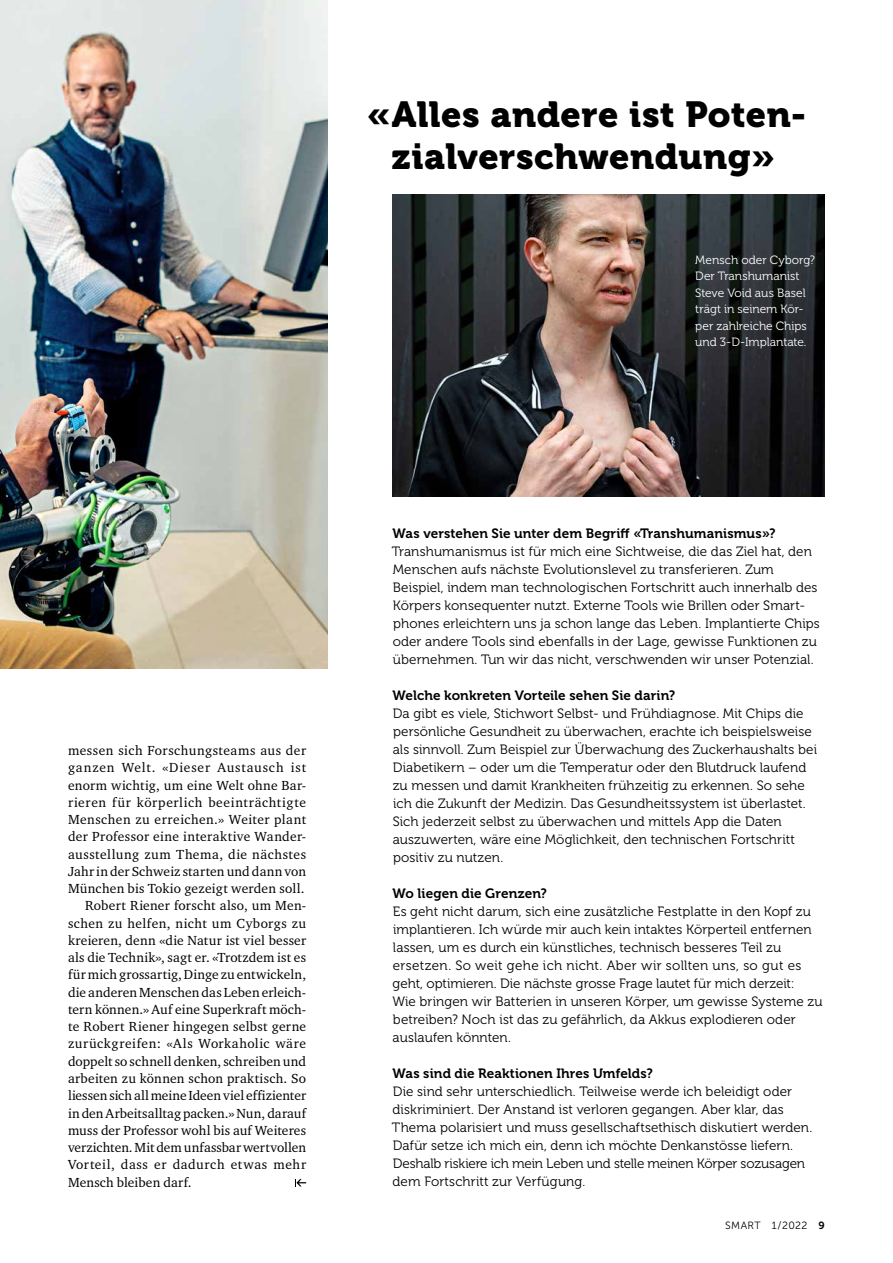
<style>
.page{position:relative;width:893px;height:1263px;background:#fff}
.page>*{position:absolute;margin:0;border:0;box-sizing:border-box;transform-origin:0 0}
.t1{font:36px/42px "Museo 900";letter-spacing:.015em;color:#000;text-align:center}
.t2{font:13.5px/18px "Museo 300";letter-spacing:.005em;color:#000}
.t3{font:13.5px "Charter ITC Std";letter-spacing:.02em;color:#000}
.t4{font:13.5px "Museo 700";letter-spacing:.005em;color:#000}
.t5{font:13.5px "Charter ITC Std";letter-spacing:.04em;color:#000}
.t6{font:13.5px "Charter ITC Std";color:#000}
.t7{font:13.5px "Charter ITC Std";letter-spacing:.05em;color:#000}
.t8{font:13.5px "Charter ITC Std";letter-spacing:.06em;color:#000}
.t9{font:13.5px "Charter ITC Std";letter-spacing:.045em;color:#000}
.t10{font:12px/16.5px "Museo 300";color:#fff}
.t11{font:10.5px "Museo Sans 300";letter-spacing:.04em;color:#000}
.s1{font-family:"Museo Sans 700"}
</style>
<div class="page">
<img style="left:0;top:0;width:327px;height:669px">
<img style="left:392px;top:195px;width:433px;height:301px">
<svg style="left:295px;top:1179px;width:11px;height:7px"></svg>
<h1 class="t1" style="left:367px;top:93px;width:441px">«Alles andere ist Poten&shy;zialverschwendung»</h1>
<p class="t10" style="left:695px;top:252px;width:121px">Mensch oder Cyborg?<br>Der Transhumanist<br>Steve Void aus Basel trägt in seinem Kör&shy;per zahlreiche Chips und 3-D-Implantate.</p>
<p class="t3" style="left:68px;top:742px;width:240px">messen sich Forschungsteams aus der</p>
<p class="t8" style="left:68px;top:759px;width:240px">ganzen Welt. «Dieser Austausch ist</p>
<p class="t3" style="left:68px;top:777px;width:240px">enorm wichtig, um eine Welt ohne Bar-</p>
<p class="t7" style="left:68px;top:794px;width:240px">rieren für körperlich beeinträchtigte</p>
<p class="t3" style="left:68px;top:811px;width:240px">Menschen zu erreichen.» Weiter plant</p>
<p class="t3" style="left:68px;top:828px;width:240px">der Professor eine interaktive Wander-</p>
<p class="t5" style="left:68px;top:846px;width:240px">ausstellung zum Thema, die nächstes</p>
<p class="t3" style="left:68px;top:863px;width:240px">Jahr in der Schweiz starten und dann von</p>
<p class="t3" style="left:68px;top:880px;width:238px">München bis Tokio gezeigt werden soll.</p>
<p class="t3" style="left:85px;top:897px;width:223px">Robert Riener forscht also, um Men-</p>
<p class="t3" style="left:68px;top:915px;width:240px">schen zu helfen, nicht um Cyborgs zu</p>
<p class="t3" style="left:68px;top:932px;width:240px">kreieren, denn «die Natur ist viel besser</p>
<p class="t3" style="left:68px;top:949px;width:240px">als die Technik», sagt er. «Trotzdem ist es</p>
<p class="t3" style="left:68px;top:966px;width:240px">für mich grossartig, Dinge zu entwickeln,</p>
<p class="t3" style="left:68px;top:984px;width:240px">die anderen Menschen das Leben erleich-</p>
<p class="t3" style="left:68px;top:1001px;width:240px">tern können.» Auf eine Superkraft möch-</p>
<p class="t3" style="left:68px;top:1018px;width:240px">te Robert Riener hingegen selbst gerne</p>
<p class="t5" style="left:68px;top:1035px;width:240px">zurückgreifen: «Als Workaholic wäre</p>
<p class="t3" style="left:68px;top:1053px;width:240px">doppelt so schnell denken, schreiben und</p>
<p class="t3" style="left:68px;top:1070px;width:240px">arbeiten zu können schon praktisch. So</p>
<p class="t6" style="left:68px;top:1087px;width:240px">liessen sich all meine Ideen viel effizienter</p>
<p class="t3" style="left:68px;top:1104px;width:240px">in den Arbeitsalltag packen.» Nun, darauf</p>
<p class="t3" style="left:68px;top:1122px;width:240px">muss der Professor wohl bis auf Weiteres</p>
<p class="t3" style="left:68px;top:1139px;width:240px">verzichten. Mit dem unfassbar wertvollen</p>
<p class="t9" style="left:68px;top:1156px;width:240px">Vorteil, dass er dadurch etwas mehr</p>
<p class="t3" style="left:68px;top:1173px;width:125px">Mensch bleiben darf.</p>
<p class="t4" style="left:393px;top:526px;width:385px">Was verstehen Sie unter dem Begriff «Transhumanismus»?</p>
<p class="t2" style="left:392px;top:543px;width:429px">Transhumanismus ist für mich eine Sichtweise, die das Ziel hat, den Menschen aufs nächste Evolutionslevel zu transferieren. Zum Beispiel, indem man technologischen Fortschritt auch innerhalb des Körpers konsequenter nutzt. Externe Tools wie Brillen oder Smart&shy;phones erleichtern uns ja schon lange das Leben. Implantierte Chips oder andere Tools sind ebenfalls in der Lage, gewisse Funktionen zu übernehmen. Tun wir das nicht, verschwenden wir unser Potenzial.</p>
<p class="t4" style="left:393px;top:688px;width:284px">Welche konkreten Vorteile sehen Sie darin?</p>
<p class="t2" style="left:393px;top:705px;width:426px">Da gibt es viele, Stichwort Selbst- und Frühdiagnose. Mit Chips die persönliche Gesundheit zu überwachen, erachte ich beispielsweise als sinnvoll. Zum Beispiel zur Überwachung des Zuckerhaushalts bei Diabetikern – oder um die Temperatur oder den Blutdruck laufend zu messen und damit Krankheiten frühzeitig zu erkennen. So sehe ich die Zukunft der Medizin. Das Gesundheitssystem ist überlastet.<br>Sich jederzeit selbst zu überwachen und mittels App die Daten auszuwerten, wäre eine Möglichkeit, den technischen Fortschritt positiv zu nutzen.</p>
<p class="t4" style="left:393px;top:886px;width:156px">Wo liegen die Grenzen?</p>
<p class="t2" style="left:392px;top:903px;width:432px">Es geht nicht darum, sich eine zusätzliche Festplatte in den Kopf zu implantieren. Ich würde mir auch kein intaktes Körperteil entfernen lassen, um es durch ein künstliches, technisch besseres Teil zu ersetzen. So weit gehe ich nicht. Aber wir sollten uns, so gut es geht, optimieren. Die nächste grosse Frage lautet für mich derzeit:<br>Wie bringen wir Batterien in unseren Körper, um gewisse Systeme zu betreiben? Noch ist das zu gefährlich, da Akkus explodieren oder auslaufen könnten.</p>
<p class="t4" style="left:393px;top:1066px;width:262px">Was sind die Reaktionen Ihres Umfelds?</p>
<p class="t2" style="left:392px;top:1083px;width:422px">Die sind sehr unterschiedlich. Teilweise werde ich beleidigt oder diskriminiert. Der Anstand ist verloren gegangen. Aber klar, das Thema polarisiert und muss gesellschaftsethisch diskutiert werden.<br>Dafür setze ich mich ein, denn ich möchte Denkanstösse liefern.<br>Deshalb riskiere ich mein Leben und stelle meinen Körper sozusagen dem Fortschritt zur Verfügung.</p>
<p class="t11" style="left:725px;top:1220px;width:101px">SMART 1 / 2022 <span class="s1">9</span></p>
</div>
